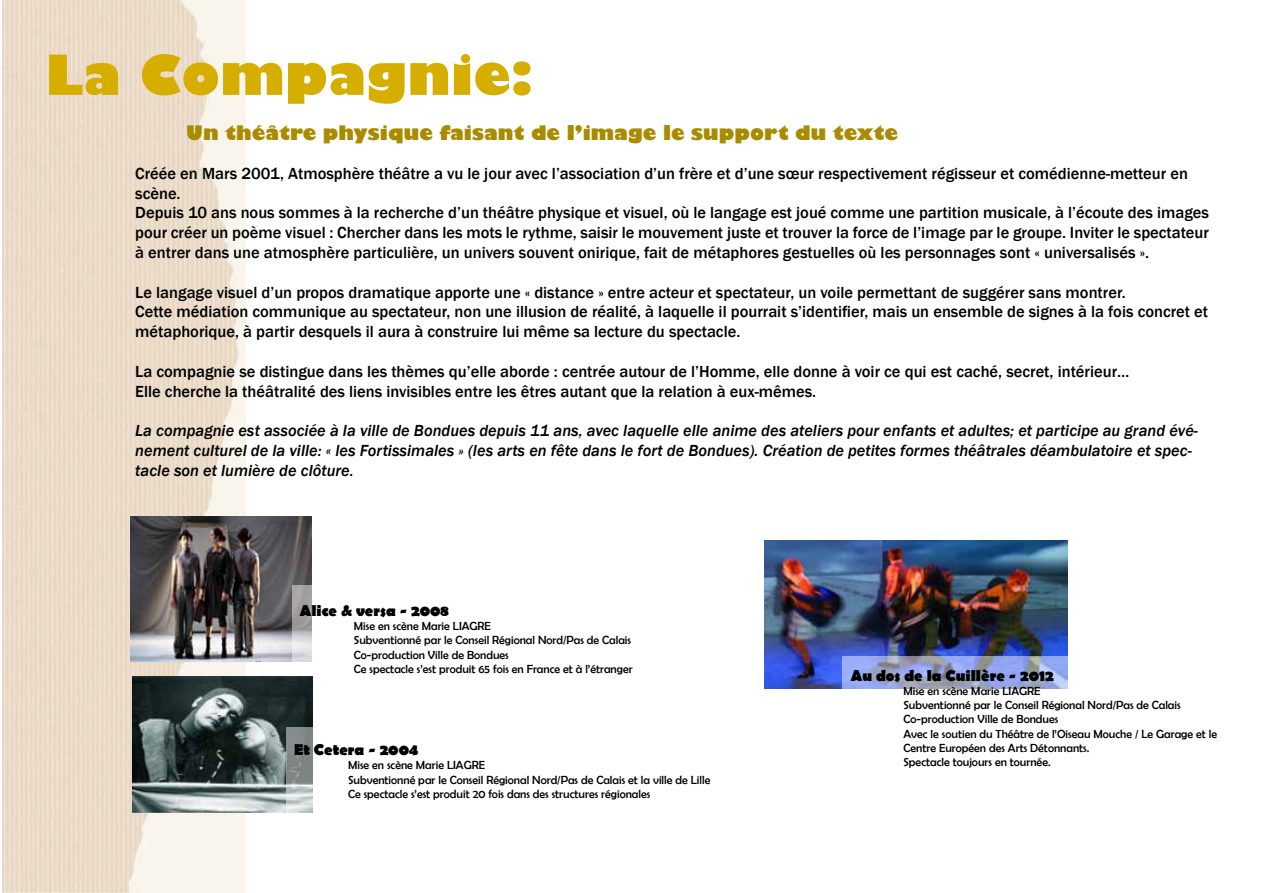
<style>
.page{position:relative;width:1263px;height:893px;background:#fff}
.page>*{position:absolute;margin:0;border:0;box-sizing:border-box;transform-origin:0 0}
.t1{font:800 54px "Gill Sans";color:#d6ae00}
.t2{font:800 19.5px "Gill Sans";color:#a98b00}
.t3{font:500 16.5px/19.8px "Franklin Gothic";color:#000}
.t4{font:italic 500 16.5px/19.8px "Franklin Gothic";color:#000}
.t5{font:700 15.75px "Berlin Sans FB";color:#000}
.t6{font:11.85px/14.2px "Berlin Sans FB";color:#000}
</style>
<div class="page">
<img style="left:2px;top:0;width:243px;height:893px">
<img style="left:131px;top:517px;width:181px;height:144px">
<div style="left:292px;top:585px;width:421px;height:120px;background:#fff"></div>
<img style="left:132px;top:677px;width:181px;height:135px">
<div style="left:286px;top:727px;width:420px;height:112px;background:#fff"></div>
<img style="left:764px;top:540px;width:303px;height:148px">
<div style="left:842px;top:656px;width:377px;height:149px;background:#fff"></div>
<h1 class="t1" style="left:45px;top:41px;width:489px">La Compagnie:</h1>
<p class="t2" style="left:186px;top:121px;width:713px">Un théâtre physique faisant de l’image le support du texte</p>
<p class="t3" style="left:135px;top:164px;width:1075px">Créée en Mars 2001, Atmosphère théâtre a vu le jour avec l’association d’un frère et d’une sœur respectivement régisseur et comédienne-metteur en scène.<br>Depuis 10 ans nous sommes à la recherche d’un théâtre physique et visuel, où le langage est joué comme une partition musicale, à l’écoute des images pour créer un poème visuel : Chercher dans les mots le rythme, saisir le mouvement juste et trouver la force de l’image par le groupe. Inviter le spectateur à entrer dans une atmosphère particulière, un univers souvent onirique, fait de métaphores gestuelles où les personnages sont « universalisés ».</p>
<p class="t3" style="left:135px;top:282px;width:1074px">Le langage visuel d’un propos dramatique apporte une « distance » entre acteur et spectateur, un voile permettant de suggérer sans montrer.<br>Cette médiation communique au spectateur, non une illusion de réalité, à laquelle il pourrait s’identifier, mais un ensemble de signes à la fois concret et métaphorique, à partir desquels il aura à construire lui même sa lecture du spectacle.</p>
<p class="t3" style="left:135px;top:362px;width:996px">La compagnie se distingue dans les thèmes qu’elle aborde : centrée autour de l’Homme, elle donne à voir ce qui est caché, secret, intérieur…<br>Elle cherche la théâtralité des liens invisibles entre les êtres autant que la relation à eux-mêmes.</p>
<p class="t4" style="left:135px;top:421px;width:1064px">La compagnie est associée à la ville de Bondues depuis 11 ans, avec laquelle elle anime des ateliers pour enfants et adultes; et participe au grand évé&shy;nement culturel de la ville: « les Fortissimales » (les arts en fête dans le fort de Bondues). Création de petites formes théâtrales déambulatoire et spec&shy;tacle son et lumière de clôture.</p>
<p class="t5" style="left:300px;top:602px;width:150px">Alice &amp; versa - 2008</p>
<p class="t6" style="left:354px;top:619px;width:280px">Mise en scène Marie LIAGRE<br>Subventionné par le Conseil Régional Nord/Pas de Calais Co-production Ville de Bondues<br>Ce spectacle s’est produit 65 fois en France et à l’étranger</p>
<p class="t5" style="left:294px;top:741px;width:126px">Et Cetera - 2004</p>
<p class="t6" style="left:348px;top:758px;width:364px">Mise en scène Marie LIAGRE<br>Subventionné par le Conseil Régional Nord/Pas de Calais et la ville de Lille<br>Ce spectacle s’est produit 20 fois dans des structures régionales</p>
<p class="t5" style="left:851px;top:667px;width:204px">Au dos de la Cuillère - 2012</p>
<p class="t6" style="left:903px;top:684px;width:315px">Mise en scène Marie LIAGRE<br>Subventionné par le Conseil Régional Nord/Pas de Calais Co-production Ville de Bondues<br>Avec le soutien du Théâtre de l’Oiseau Mouche / Le Garage et le Centre Européen des Arts Détonnants.<br>Spectacle toujours en tournée.</p>
</div>
